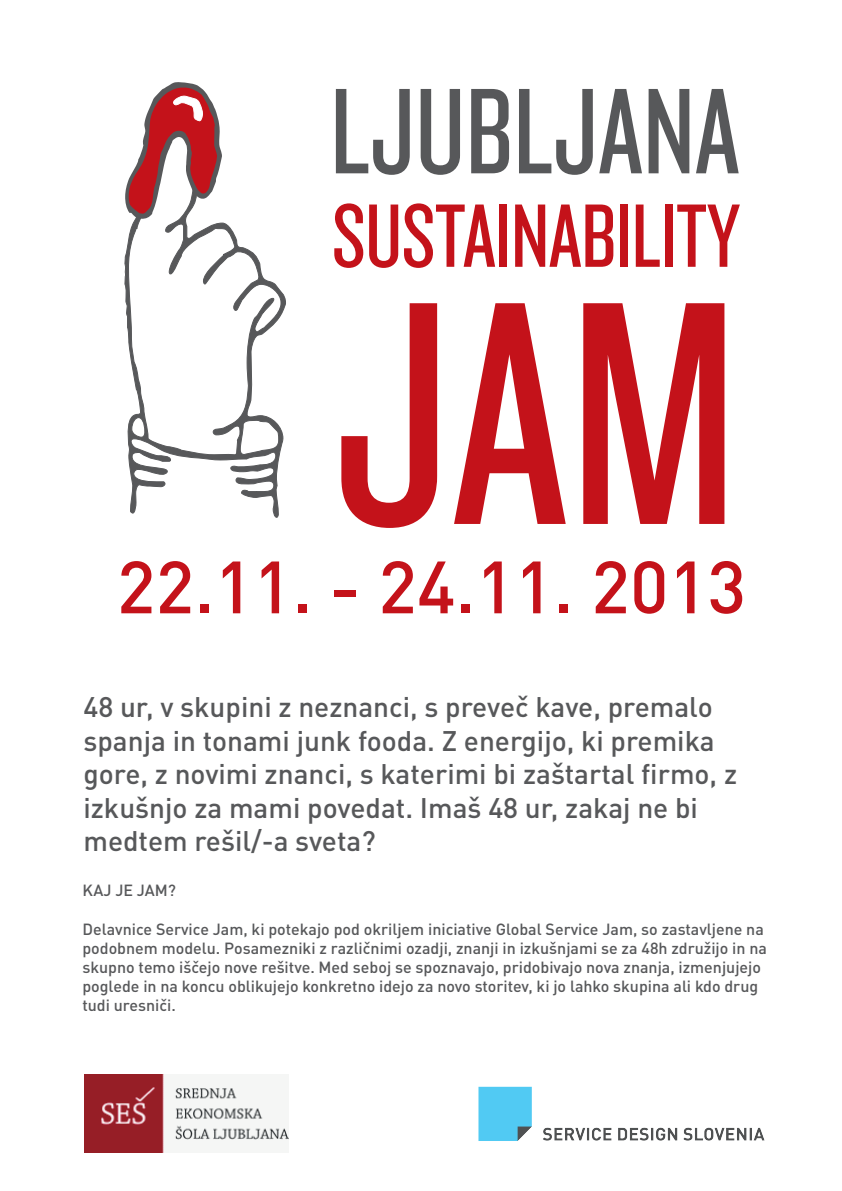
<style>
.page{position:relative;width:842px;height:1191px;background:#fff}
.page>*{position:absolute;margin:0;border:0;box-sizing:border-box;transform-origin:0 0}
.t1{font:500 72.7px "DIN Pro";color:#c4121a}
.t2{font:500 28px/33.6px "DIN Pro";color:#57585a}
.t3{font:500 16px/19.2px "DIN Pro";color:#57585a}
</style>
<div class="page">
<svg style="left:336px;top:89px;width:74px;height:86px"></svg>
<svg style="left:421px;top:89px;width:39px;height:86px"></svg>
<svg style="left:471px;top:89px;width:38px;height:84px"></svg>
<svg style="left:519px;top:89px;width:74px;height:86px"></svg>
<svg style="left:599px;top:89px;width:43px;height:84px"></svg>
<svg style="left:649px;top:89px;width:40px;height:84px"></svg>
<svg style="left:696px;top:89px;width:43px;height:84px"></svg>
<svg style="left:334px;top:203px;width:29px;height:65px"></svg>
<svg style="left:369px;top:204px;width:29px;height:64px"></svg>
<svg style="left:404px;top:203px;width:91px;height:65px"></svg>
<div style="left:499px;top:204px;width:8px;height:63px;background:#c4121a"></div>
<svg style="left:515px;top:204px;width:98px;height:63px"></svg>
<div style="left:620px;top:204px;width:8px;height:63px;background:#c4121a"></div>
<svg style="left:636px;top:204px;width:24px;height:63px"></svg>
<div style="left:665px;top:204px;width:7px;height:63px;background:#c4121a"></div>
<svg style="left:677px;top:204px;width:63px;height:63px"></svg>
<svg style="left:341px;top:303px;width:96px;height:225px"></svg>
<svg style="left:454px;top:303px;width:112px;height:221px"></svg>
<svg style="left:583px;top:303px;width:141px;height:221px"></svg>
<svg style="left:124px;top:219px;width:162px;height:299px"></svg>
<svg style="left:125px;top:82px;width:97px;height:137px"></svg>
<img style="left:85px;top:1074px;width:203px;height:78px">
<img style="left:478px;top:1086px;width:287px;height:55px">
<h1 class="t1" style="left:117px;top:528px;width:631px">22.11. - 24.11. 2013</h1>
<h2 class="t2" style="left:83px;top:687px;width:655px">48 ur, v skupini z neznanci, s preveč kave, premalo spanja in tonami junk fooda. Z energijo, ki premika gore, z novimi znanci, s katerimi bi zaštartal firmo, z izkušnjo za mami povedat. Imaš 48 ur, zakaj ne bi medtem rešil/-a sveta?</h2>
<p class="t3" style="left:82px;top:879px;width:95px">KAJ JE JAM?</p>
<p class="t3" style="left:82px;top:917px;width:686px">Delavnice Service Jam, ki potekajo pod okriljem iniciative Global Service Jam, so zastavljene na podobnem modelu. Posamezniki z različnimi ozadji, znanji in izkušnjami se za 48h združijo in na skupno temo iščejo nove rešitve. Med seboj se spoznavajo, pridobivajo nova znanja, izmenjujejo poglede in na koncu oblikujejo konkretno idejo za novo storitev, ki jo lahko skupina ali kdo drug tudi uresniči.</p>
</div>
